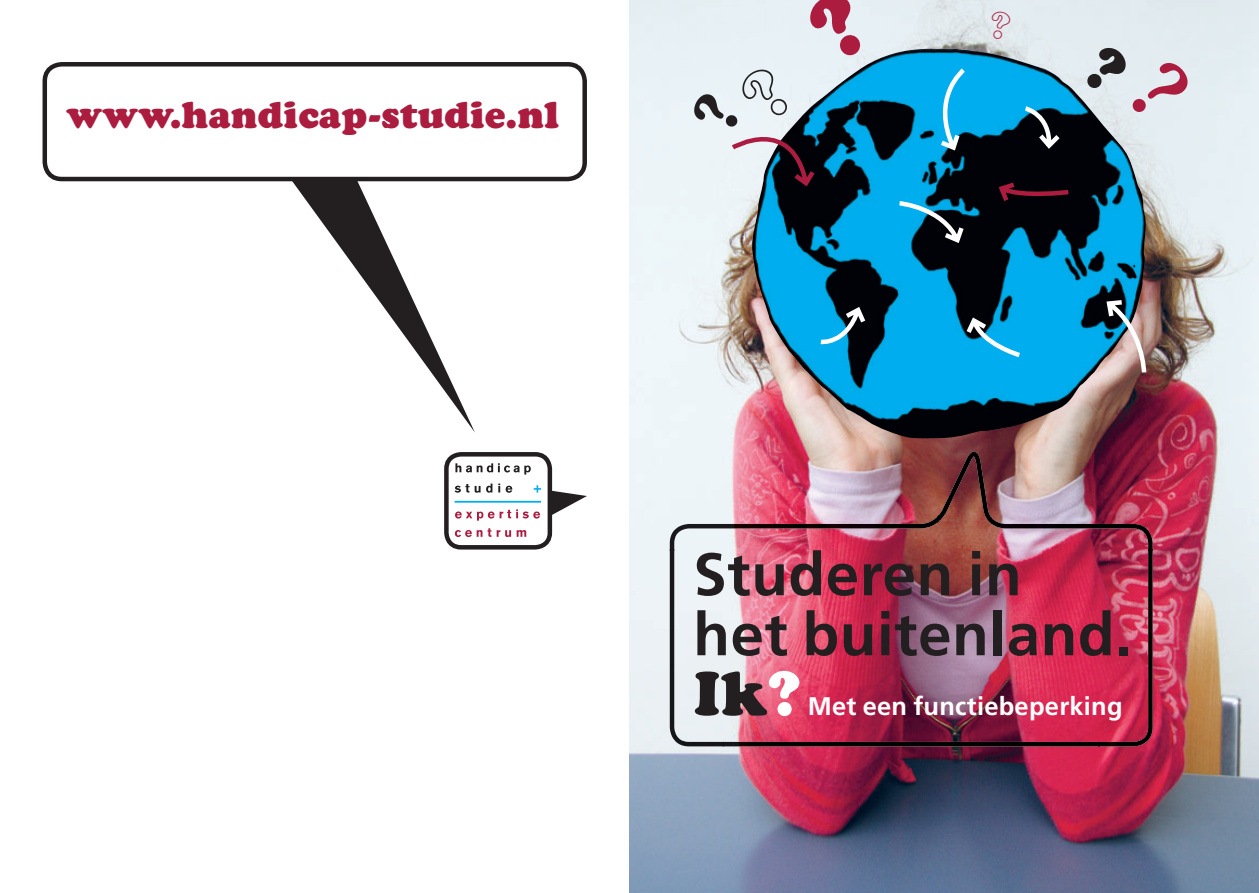
<style>
.page{position:relative;width:1259px;height:893px;background:#fff}
.page>*{position:absolute;margin:0;border:0;box-sizing:border-box;transform-origin:0 0}
.t1{font:700 60px/60px "Frutiger";letter-spacing:.01em;color:#231f20}
.t2{font:900 60px "Cooper BT";color:#231f20}
.t3{font:900 36px "Cooper BT";letter-spacing:.01em;color:#ab1c3f}
.t4{font:700 25.5px "Frutiger";letter-spacing:.01em;color:#fff}
.s1{color:#fff}
</style>
<div class="page">
<img style="left:629px;top:0;width:630px;height:893px">
<img style="left:750px;top:48px;width:396px;height:391px">
<img style="left:937px;top:452px;width:55px;height:73px">
<img style="left:670px;top:515px;width:268px;height:35px">
<img style="left:991px;top:517px;width:161px;height:33px">
<img style="left:670px;top:550px;width:54px;height:196px">
<img style="left:1098px;top:550px;width:54px;height:196px">
<img style="left:723px;top:741px;width:376px;height:5px">
<svg style="left:816px;top:104px;width:332px;height:273px;background:#15779d"></svg>
<svg style="left:930px;top:66px;width:142px;height:294px;background:#0c5f81"></svg>
<div style="left:444px;top:452px;width:108px;height:98px;border:4px solid #231f20;border-radius:15px"></div>
<svg style="left:450px;top:457px;width:137px;height:88px"></svg>
<div style="left:43px;top:62px;width:544px;height:119px;border:4px solid #231f20;border-radius:17px"></div>
<svg style="left:291px;top:179px;width:184px;height:253px"></svg>
<div style="left:1078px;top:42px;width:115px;height:81px;background:#e3ecf0"></div>
<svg style="left:690px;top:0;width:183px;height:190px;background:#acc1cb"></svg>
<svg style="left:987px;top:10px;width:25px;height:31px"></svg>
<p class="t3" style="left:66px;top:103px;width:494px">www.handicap-studie.nl</p>
<p class="t1" style="left:693px;top:549px;width:440px">Studeren in<br>het buitenland.</p>
<p class="t2" style="left:693px;top:672px;width:109px">Ik<span class="s1">?</span></p>
<p class="t4" style="left:808px;top:696px;width:316px">Met een functiebeperking</p>
</div>
